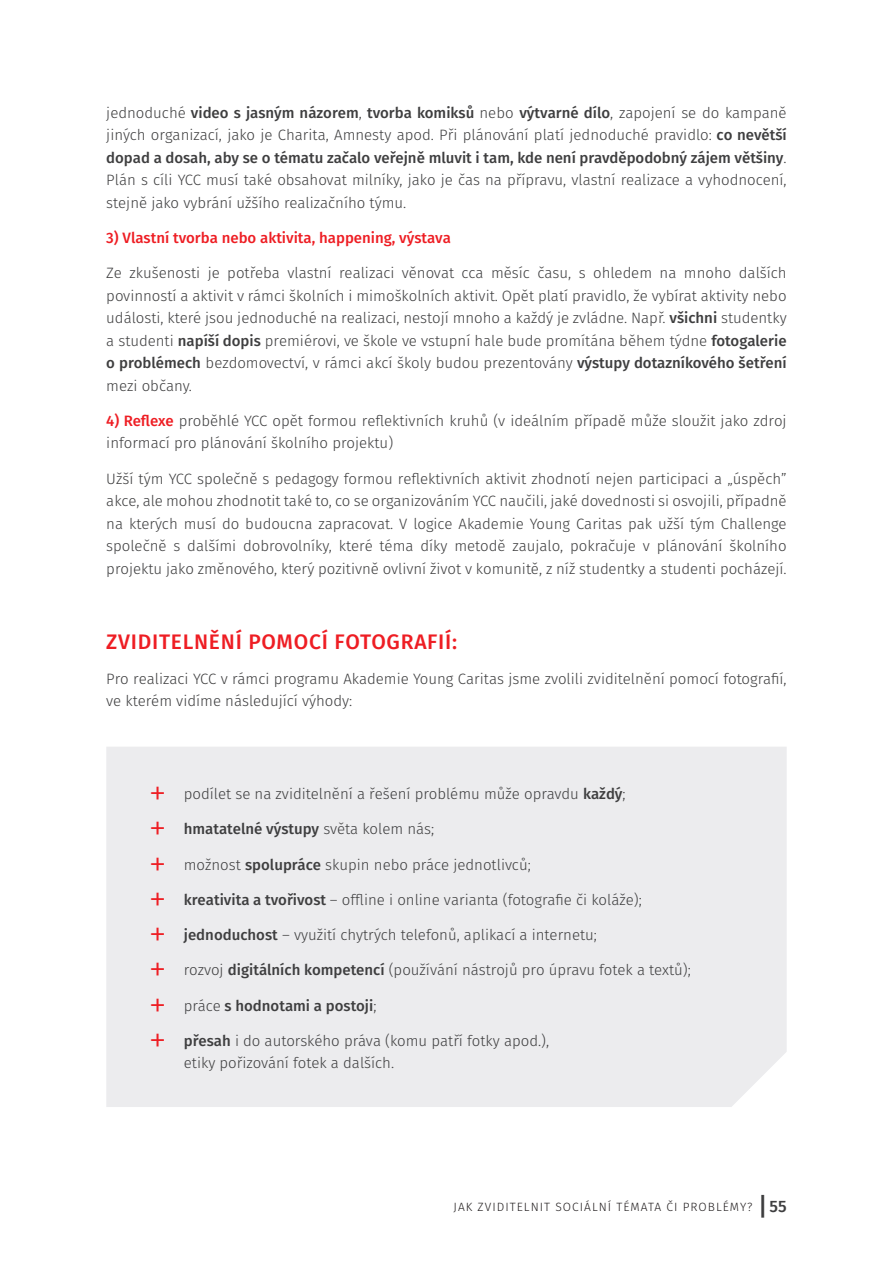
<style>
.page{position:relative;width:893px;height:1263px;background:#fff}
.page>*{position:absolute;margin:0;border:0;box-sizing:border-box;transform-origin:0 0}
.t1{font:300 36px "Fira Sans";color:#ee1d23}
.t2{font:500 21px "Fira Sans";letter-spacing:.035em;color:#ee1d23}
.t3{font:500 16.5px "Fira Sans";color:#3e3e3f}
.t4{font:300 15px/22.5px "Fira Sans";color:#3e3e3f;text-align:justify}
.t5{font:500 15px "Fira Sans";color:#3e3e3f}
.t6{font:500 15px "Fira Sans";color:#ee1d23}
.t7{font:300 12px "Fira Sans";letter-spacing:.085em;color:#231f20}
.s1{font-weight:500}
.s2{font-weight:500;color:#ee1d23}
.s3{font-weight:300}
.s4{font-weight:800;font-size:24.75px}
</style>
<div class="page">
<div style="left:106px;top:747px;width:681px;height:360px;background:#ececee"></div>
<p class="t4" style="left:106px;top:101px;width:682px">jednoduché <span class="s1">video s jasným názorem</span>, <span class="s1">tvorba komiksů</span> nebo <span class="s1">výtvarné dílo</span>, zapojení se do kampaně jiných organizací, jako je Charita, Amnesty apod. Při plánování platí jednoduché pravidlo: <span class="s1">co nevětší dopad a dosah, aby se o tématu začalo veřejně mluvit i tam, kde není pravděpodobný zájem většiny</span>.<br>Plán s cíli YCC musí také obsahovat milníky, jako je čas na přípravu, vlastní realizace a vyhodnocení, stejně jako vybrání užšího realizačního týmu.</p>
<p class="t6" style="left:106px;top:227px;width:346px">3) Vlastní tvorba nebo aktivita, happening, výstava</p>
<p class="t4" style="left:106px;top:262px;width:682px">Ze zkušenosti je potřeba vlastní realizaci věnovat cca měsíc času, s ohledem na mnoho dalších povinností a aktivit v rámci školních i mimoškolních aktivit. Opět platí pravidlo, že vybírat aktivity nebo události, které jsou jednoduché na realizaci, nestojí mnoho a každý je zvládne. Např. <span class="s1">všichni</span> studentky a studenti <span class="s1">napíší dopis</span> premiérovi, ve škole ve vstupní hale bude promítána během týdne <span class="s1">fotogalerie o problémech</span> bezdomovectví, v rámci akcí školy budou prezentovány <span class="s1">výstupy dotazníkového šetření </span>mezi občany.</p>
<p class="t4" style="left:106px;top:409px;width:682px"><span class="s2">4) Reflexe</span> proběhlé YCC opět formou reflektivních kruhů (v ideálním případě může sloužit jako zdroj informací pro plánování školního projektu)</p>
<p class="t4" style="left:106px;top:467px;width:682px">Užší tým YCC společně s pedagogy formou reflektivních aktivit zhodnotí nejen participaci a „úspěch” akce, ale mohou zhodnotit také to, co se organizováním YCC naučili, jaké dovednosti si osvojili, případně na kterých musí do budoucna zapracovat. V logice Akademie Young Caritas pak užší tým Challenge společně s dalšími dobrovolníky, které téma díky metodě zaujalo, pokračuje v plánování školního projektu jako změnového, který pozitivně ovlivní život v komunitě, z níž studentky a studenti pocházejí.</p>
<h2 class="t2" style="left:106px;top:627px;width:352px">ZVIDITELNĚNÍ POMOCÍ FOTOGRAFIÍ:</h2>
<p class="t4" style="left:106px;top:667px;width:682px">Pro realizaci YCC v rámci programu Akademie Young Caritas jsme zvolili zviditelnění pomocí fotografií, ve kterém vidíme následující výhody:</p>
<h1 class="t1" style="left:149px;top:767px;width:19px">+</h1>
<p class="t4" style="left:184px;top:783px;width:443px">podílet se na zviditelnění a řešení problému může opravdu <span class="s1">každý</span>;</p>
<h1 class="t1" style="left:149px;top:803px;width:19px">+</h1>
<p class="t5" style="left:184px;top:819px;width:252px">hmatatelné výstupy <span class="s3">světa kolem nás;</span></p>
<h1 class="t1" style="left:149px;top:838px;width:19px">+</h1>
<p class="t4" style="left:184px;top:853px;width:348px">možnost <span class="s1">spolupráce</span> skupin nebo práce jednotlivců;</p>
<h1 class="t1" style="left:149px;top:873px;width:19px">+</h1>
<p class="t4" style="left:184px;top:888px;width:459px"><span class="s1">kreativita a tvořivost</span> – offline i online varianta (fotografie či koláže);</p>
<h1 class="t1" style="left:149px;top:908px;width:19px">+</h1>
<p class="t4" style="left:184px;top:924px;width:415px"><span class="s1">jednoduchost</span> – využití chytrých telefonů, aplikací a internetu;</p>
<h1 class="t1" style="left:149px;top:944px;width:19px">+</h1>
<p class="t4" style="left:184px;top:959px;width:508px">rozvoj <span class="s1">digitálních kompetencí</span> (používání nástrojů pro úpravu fotek a textů);</p>
<h1 class="t1" style="left:149px;top:979px;width:19px">+</h1>
<p class="t5" style="left:184px;top:995px;width:194px"><span class="s3">práce</span> s hodnotami a postoji<span class="s3">;</span></p>
<h1 class="t1" style="left:149px;top:1014px;width:19px">+</h1>
<p class="t4" style="left:184px;top:1029px;width:367px"><span class="s1">přesah</span> i do autorského práva (komu patří fotky apod.), etiky pořizování fotek a dalších.</p>
<p class="t7" style="left:453px;top:1198px;width:301px">JAK ZVIDITELNIT SOCIÁLNÍ TÉMATA ČI PROBLÉMY?</p>
<p class="t3" style="left:760px;top:1194px;width:28px"><span class="s4">|</span> 55</p>
</div>
